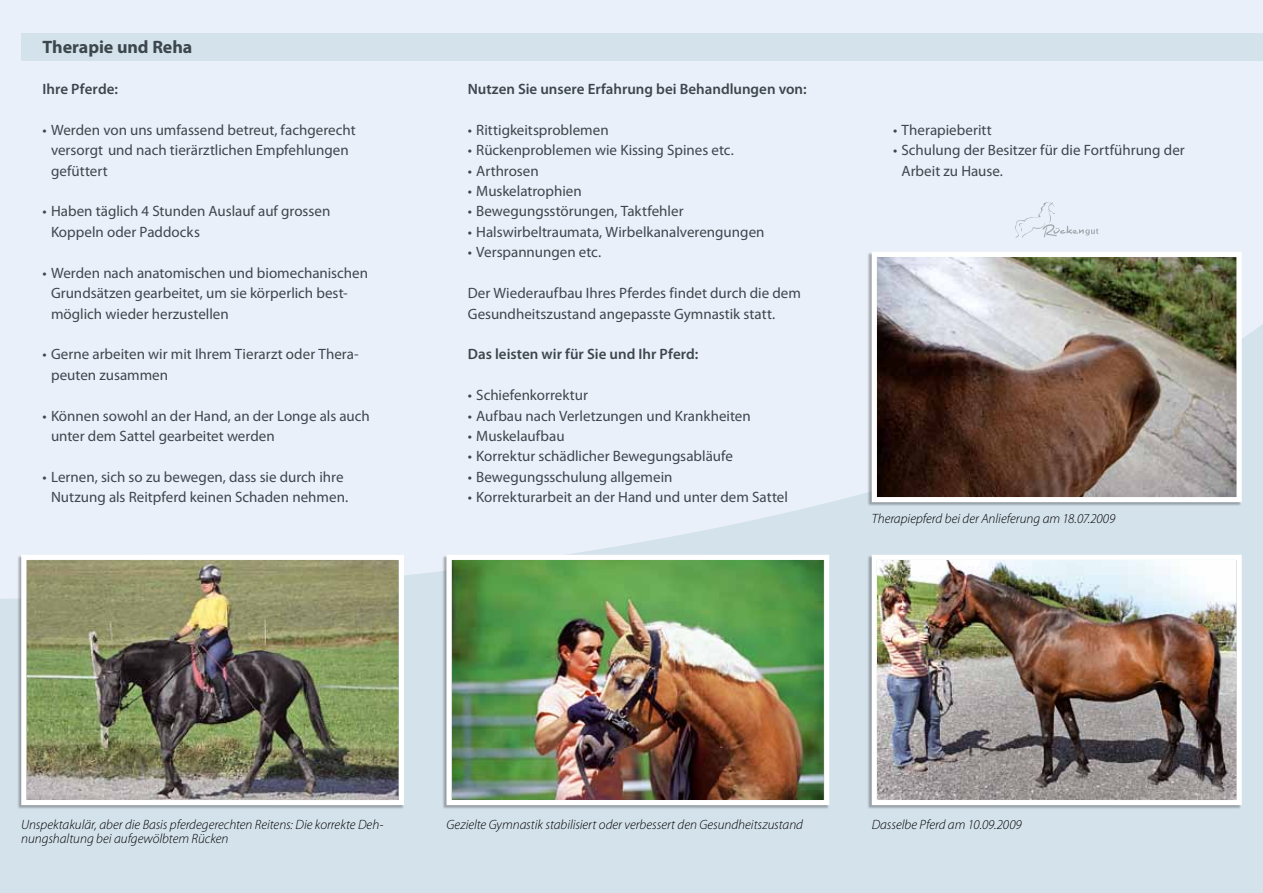
<style>
.page{position:relative;width:1263px;height:893px;background:#d4e2ec}
.page>*{position:absolute;margin:0;border:0;box-sizing:border-box;transform-origin:0 0}
.t1{font:700 18px "Myriad Pro";letter-spacing:-.005em;color:#3c474c}
.t2{font:15px/20.4px "Myriad Pro";color:#3c474c}
.t3{font:600 15px "Myriad Pro";color:#3c474c}
.t4{font:italic 300 13.5px/14.4px "Myriad Pro";color:#000}
</style>
<div class="page">
<div style="left:0;top:0;width:1263px;height:599px;background:#eaf0f9"></div>
<div style="left:21px;top:33px;width:1242px;height:27px;background:#d4e2ec"></div>
<img style="left:444px;top:552px;width:388px;height:256px">
<img style="left:869px;top:552px;width:375px;height:256px">
<img style="left:869px;top:249px;width:375px;height:256px">
<img style="left:19px;top:552px;width:388px;height:256px">
<svg style="left:1015px;top:202px;width:83px;height:36px;background:#e4eaf2"></svg>
<p class="t1" style="left:43px;top:35px;width:151px">Therapie und Reha</p>
<p class="t3" style="left:43px;top:79px;width:77px">Ihre Pferde:</p>
<p class="t2" style="left:51px;top:119px;width:306px;text-indent:-9px">• Werden von uns umfassend betreut, fachgerecht versorgt und nach tierärztlichen Empfehlungen gefüttert</p>
<p class="t2" style="left:51px;top:201px;width:281px;text-indent:-9px">• Haben täglich 4 Stunden Auslauf auf grossen<br>Koppeln oder Paddocks</p>
<p class="t2" style="left:51px;top:262px;width:319px;text-indent:-9px">• Werden nach anatomischen und biomechanischen<br>Grundsätzen gearbeitet, um sie körperlich best&shy;möglich wieder herzustellen</p>
<p class="t2" style="left:51px;top:344px;width:309px;text-indent:-9px">• Gerne arbeiten wir mit Ihrem Tierarzt oder Thera&shy;peuten zusammen</p>
<p class="t2" style="left:51px;top:405px;width:320px;text-indent:-9px">• Können sowohl an der Hand, an der Longe als auch unter dem Sattel gearbeitet werden</p>
<p class="t2" style="left:43px;top:466px;width:307px;text-align:center">• Lernen, sich so zu bewegen, dass sie durch ihre<br>Nutzung als Reitpferd keinen Schaden nehmen.</p>
<p class="t3" style="left:468px;top:79px;width:340px">Nutzen Sie unsere Erfahrung bei Behandlungen von:</p>
<p class="t2" style="left:468px;top:119px;width:142px">• Rittigkeitsproblemen</p>
<p class="t2" style="left:468px;top:140px;width:268px">• Rückenproblemen wie Kissing Spines etc.</p>
<p class="t2" style="left:468px;top:160px;width:73px">• Arthrosen</p>
<p class="t2" style="left:468px;top:181px;width:115px">• Muskelatrophien</p>
<p class="t2" style="left:468px;top:201px;width:217px">• Bewegungsstörungen, Taktfehler</p>
<p class="t2" style="left:468px;top:221px;width:298px">• Halswirbeltraumata, Wirbelkanalverengungen</p>
<p class="t2" style="left:468px;top:242px;width:135px">• Verspannungen etc.</p>
<p class="t2" style="left:468px;top:283px;width:335px">Der Wiederaufbau Ihres Pferdes findet durch die dem<br>Gesundheitszustand angepasste Gymnastik statt.</p>
<p class="t3" style="left:468px;top:345px;width:232px">Das leisten wir für Sie und Ihr Pferd:</p>
<p class="t2" style="left:468px;top:385px;width:122px">• Schiefenkorrektur</p>
<p class="t2" style="left:468px;top:405px;width:285px">• Aufbau nach Verletzungen und Krankheiten</p>
<p class="t2" style="left:468px;top:426px;width:98px">• Muskelaufbau</p>
<p class="t2" style="left:468px;top:446px;width:267px">• Korrektur schädlicher Bewegungsabläufe</p>
<p class="t2" style="left:468px;top:466px;width:206px">• Bewegungsschulung allgemein</p>
<p class="t2" style="left:468px;top:487px;width:322px">• Korrekturarbeit an der Hand und unter dem Sattel</p>
<p class="t2" style="left:893px;top:119px;width:100px">• Therapieberitt</p>
<p class="t2" style="left:901px;top:140px;width:285px;text-indent:-9px">• Schulung der Besitzer für die Fortführung der<br>Arbeit zu Hause.</p>
<p class="t4" style="left:872px;top:511px;width:245px">Therapiepferd bei der Anlieferung am 18.07.2009</p>
<p class="t4" style="left:21px;top:817px;width:364px">Unspektakulär, aber die Basis pferdegerechten Reitens: Die korrekte Deh&shy;nungshaltung bei aufgewölbtem Rücken</p>
<p class="t4" style="left:446px;top:817px;width:358px">Gezielte Gymnastik stabilisiert oder verbessert den Gesundheitszustand</p>
<p class="t4" style="left:872px;top:817px;width:151px">Dasselbe Pferd am 10.09.2009</p>
</div>
